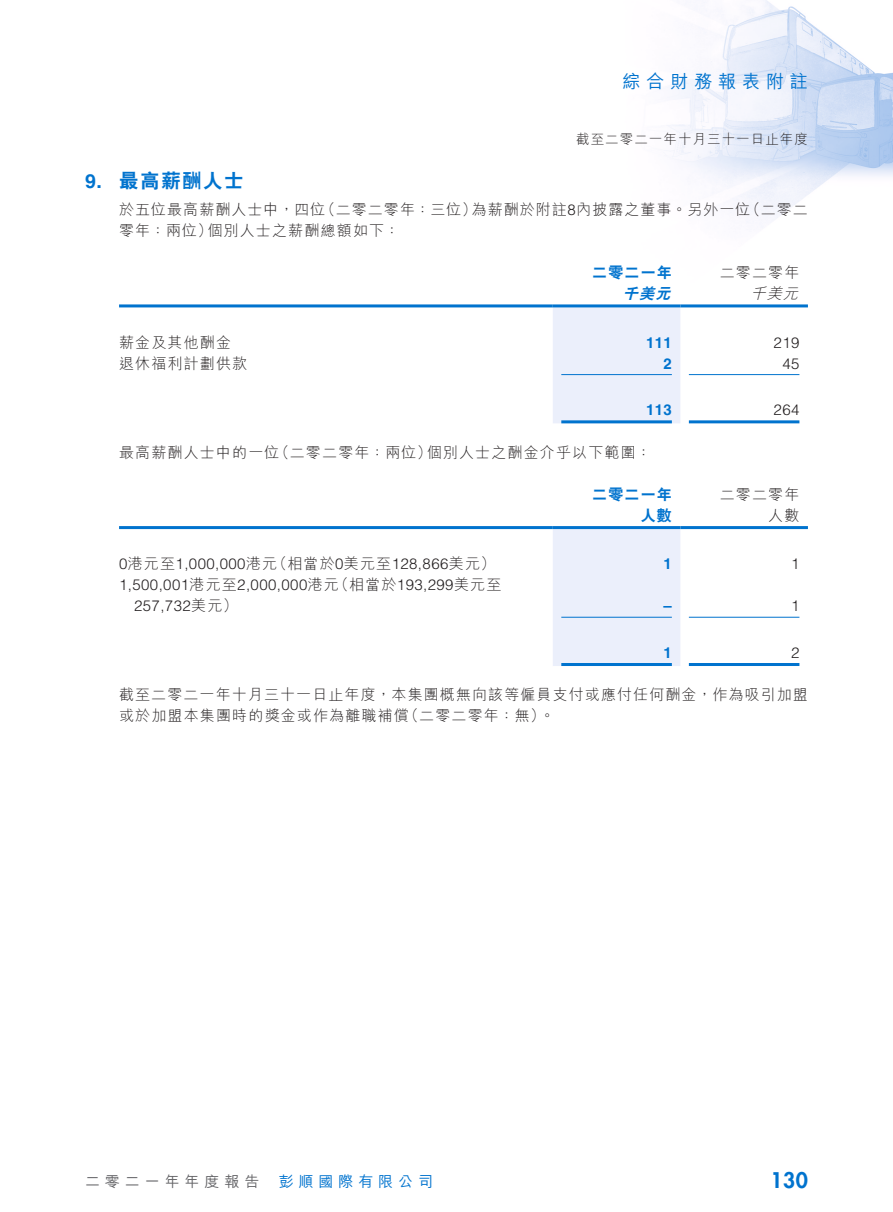
<style>
.page{position:relative;width:893px;height:1212px;background:#fff}
.page>*{position:absolute;margin:0;border:0;box-sizing:border-box;transform-origin:0 0}
.t1{font:800 21px "Futura Std";color:#0073ce}
._01_H1{font:800 19.5px "C Hei 2 HK";letter-spacing:.08em;color:#0073ce}
._01_H1-2{font:700 19.5px "Helvetica LT Std";color:#0073ce}
.t2{font:500 18px "M Hei HK";letter-spacing:.33em;color:#0073ce}
._00_txt{font:300 15px/21px "M Hei HK";letter-spacing:.075em;color:#231f20}
._50_Table_txt{font:300 15px "M Hei HK";letter-spacing:.08em;color:#231f20}
._50_Table_txt-2{font:300 15px "Helvetica LT Std";letter-spacing:.03em;color:#231f20}
._50_Table_txt-3{font:800 15px "C Hei 2 HK";letter-spacing:.08em;color:#0073ce}
._50_Table_txt-4{font:700 15px "Helvetica LT Std";letter-spacing:.03em;color:#0073ce}
.t3{font:500 15px "M Hei HK";letter-spacing:.33em;color:#636366}
.t4{font:500 15px "M Hei HK";letter-spacing:.33em;color:#0073ce}
._50_Table_txt-5{font:italic 300 15px "M Hei HK";color:#231f20}
._50_Table_txt-6{font:italic 800 15px "C Hei 2 HK";color:#0073ce}
.t5{font:300 13.5px "M Hei HK";letter-spacing:.08em;color:#231f20}
.s1{font-family:"Helvetica LT Std"}
.s2{font-family:"M Hei HK"}
</style>
<div class="page">
<img style="left:119px;top:0;width:774px;height:618px">
<div style="left:553px;top:307px;width:127px;height:116px;background:#ebeffb"></div>
<hr style="left:119px;top:304px;width:434px;height:3px;background:#0073ce">
<hr style="left:553px;top:304px;width:127px;height:3px;background:#0073ce">
<hr style="left:680px;top:304px;width:128px;height:3px;background:#0073ce">
<hr style="left:561px;top:374px;width:111px;height:1px;background:#0073ce">
<hr style="left:689px;top:374px;width:110px;height:1px;background:#0073ce">
<hr style="left:561px;top:420px;width:111px;height:3px;background:#0073ce">
<hr style="left:689px;top:420px;width:110px;height:3px;background:#0073ce">
<div style="left:553px;top:529px;width:127px;height:137px;background:#ebeffb"></div>
<hr style="left:119px;top:526px;width:434px;height:3px;background:#0073ce">
<hr style="left:553px;top:526px;width:127px;height:3px;background:#0073ce">
<hr style="left:680px;top:526px;width:128px;height:3px;background:#0073ce">
<hr style="left:561px;top:617px;width:111px;height:1px;background:#0073ce">
<hr style="left:689px;top:617px;width:110px;height:1px;background:#0073ce">
<hr style="left:561px;top:663px;width:111px;height:3px;background:#0073ce">
<hr style="left:689px;top:663px;width:110px;height:3px;background:#0073ce">
<p class="t2" style="left:623px;top:69px;width:187px">綜合財務報表附註</p>
<p class="_01_H1-2" style="left:85px;top:169px;width:18px">9.</p>
<p class="_01_H1" style="left:119px;top:167px;width:126px">最高薪酬人士</p>
<p class="t5" style="left:576px;top:129px;width:233px">截至二零二一年十月三十一日止年度</p>
<p class="_00_txt" style="left:207px;top:199px;width:194px;text-indent:-88px">於五位最高薪酬人士中，四位<br>個別人士之薪酬總額如下：</p>
<p class="_00_txt" style="left:320px;top:199px;width:158px">（二零二零年：三位）</p>
<p class="_00_txt" style="left:745px;top:199px;width:64px">（二零二</p>
<p class="_00_txt" style="left:472px;top:199px;width:280px">為薪酬於附註<span class="s1">8</span>內披露之董事。另外一位</p>
<p class="_00_txt" style="left:119px;top:220px;width:95px">零年：兩位）</p>
<p class="_50_Table_txt-3" style="left:592px;top:263px;width:81px">二零二一年</p>
<p class="_50_Table_txt" style="left:720px;top:262px;width:81px">二零二零年</p>
<p class="_50_Table_txt-6" style="left:623px;top:284px;width:54px">千美元</p>
<p class="_50_Table_txt-5" style="left:750px;top:283px;width:54px">千美元</p>
<p class="_50_Table_txt" style="left:119px;top:331px;width:114px">薪金及其他酬金</p>
<p class="_50_Table_txt-4" style="left:646px;top:333px;width:27px">111</p>
<p class="_50_Table_txt-2" style="left:774px;top:333px;width:27px">219</p>
<p class="_50_Table_txt" style="left:119px;top:352px;width:130px">退休福利計劃供款</p>
<p class="_50_Table_txt-4" style="left:663px;top:354px;width:10px">2</p>
<p class="_50_Table_txt-2" style="left:782px;top:354px;width:19px">45</p>
<p class="_50_Table_txt-4" style="left:646px;top:401px;width:27px">113</p>
<p class="_50_Table_txt-2" style="left:774px;top:400px;width:27px">264</p>
<p class="_00_txt" style="left:119px;top:441px;width:162px">最高薪酬人士中的一位</p>
<p class="_00_txt" style="left:427px;top:441px;width:226px">個別人士之酬金介乎以下範圍：</p>
<p class="_00_txt" style="left:274px;top:441px;width:159px">（二零二零年：兩位）</p>
<p class="_50_Table_txt-3" style="left:592px;top:484px;width:81px">二零二一年</p>
<p class="_50_Table_txt" style="left:720px;top:484px;width:81px">二零二零年</p>
<p class="_50_Table_txt-3" style="left:641px;top:505px;width:33px">人數</p>
<p class="_50_Table_txt" style="left:768px;top:505px;width:33px">人數</p>
<p class="_50_Table_txt" style="left:272px;top:553px;width:225px">（相當於<span class="s1">0</span>美元至<span class="s1">128,866</span>美元(</p>
<p class="_50_Table_txt-2" style="left:119px;top:554px;width:160px">0<span class="s2">港元至</span>1,000,000<span class="s2">港元</span></p>
<p class="_50_Table_txt-4" style="left:663px;top:555px;width:10px">1</p>
<p class="_50_Table_txt-2" style="left:791px;top:554px;width:10px">1</p>
<p class="_50_Table_txt" style="left:334px;top:574px;width:169px">（相當於<span class="s1">193,299</span>美元至</p>
<p class="_50_Table_txt-2" style="left:119px;top:575px;width:221px">1,500,001<span class="s2">港元至</span>2,000,000<span class="s2">港元</span></p>
<p class="_50_Table_txt-2" style="left:134px;top:596px;width:105px">257,732<span class="s2">美元(</span></p>
<p class="_50_Table_txt-4" style="left:663px;top:597px;width:10px">–</p>
<p class="_50_Table_txt-2" style="left:791px;top:596px;width:10px">1</p>
<p class="_50_Table_txt-4" style="left:663px;top:643px;width:10px">1</p>
<p class="_00_txt" style="left:540px;top:684px;width:270px;text-indent:-421px">截至二零二一年十月三十一日止年度，本集團概無向該等僱員支付或應付任何酬金，作為吸引加盟。</p>
<p class="_50_Table_txt-2" style="left:791px;top:643px;width:10px">2</p>
<p class="_00_txt" style="left:404px;top:705px;width:143px">（二零二零年：無(</p>
<p class="_00_txt" style="left:119px;top:705px;width:291px">或於加盟本集團時的獎金或作為離職補償</p>
<p class="t3" style="left:85px;top:1171px;width:176px">二零二一年年度報告</p>
<p class="t4" style="left:279px;top:1171px;width:156px">彭順國際有限公司</p>
<h1 class="t1" style="left:770px;top:1167px;width:39px">130</h1>
</div>
